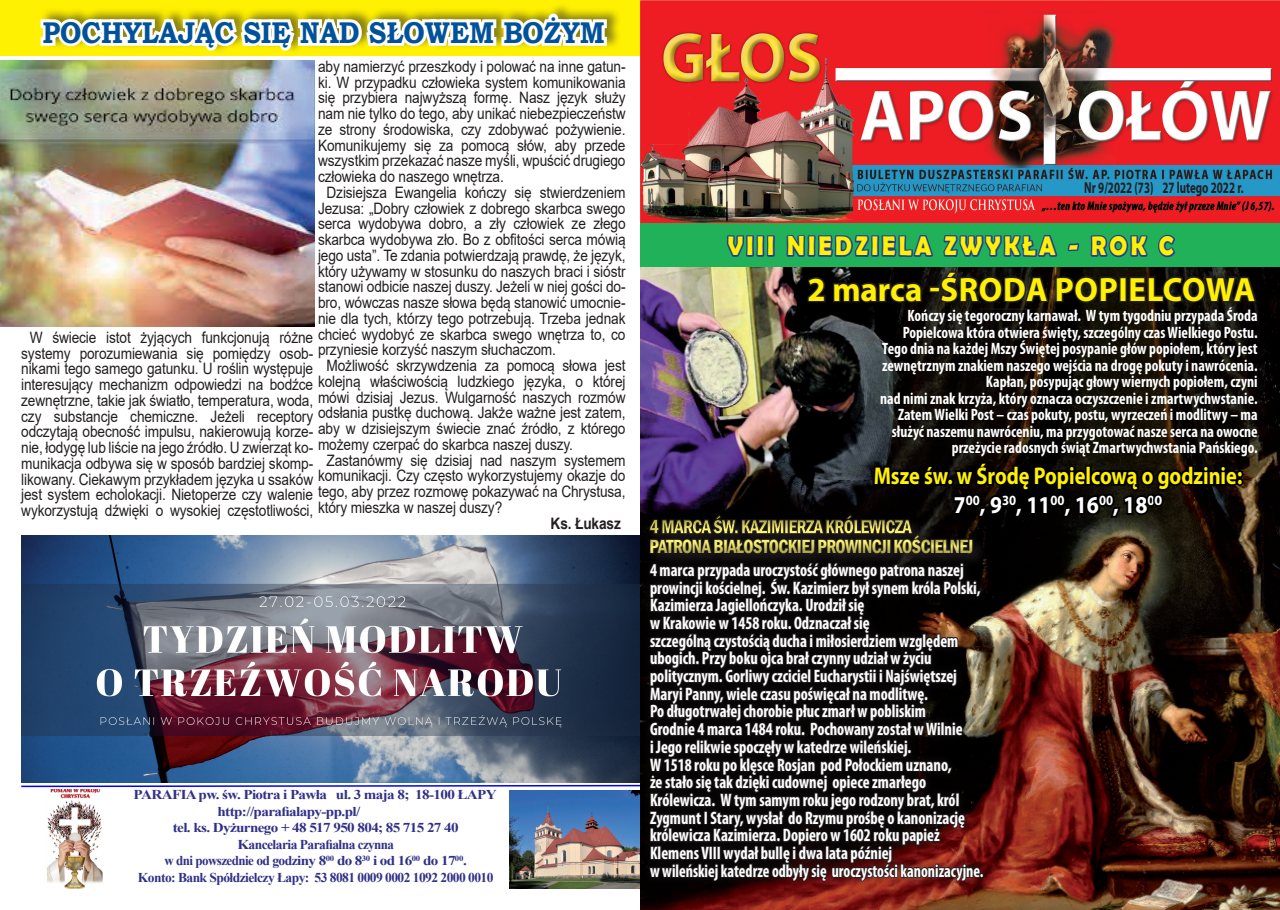
<style>
.page{position:relative;width:1280px;height:910px;background:#fff}
.page>*{position:absolute;margin:0;border:0;box-sizing:border-box;transform-origin:0 0}
.t1{font:700 33.75px "Myriad Pro";letter-spacing:.02em;color:#fff101}
.t2{font:700 30px "Bookman Old Style";color:#01529a;scale:.89 1}
.t3{font:700 27px "Berlin Sans FB Demi";letter-spacing:.14em;color:#fff101;scale:.88 1}
.t4{font:700 24.3px "Myriad Pro";color:#fff101;scale:.84 1}
.t5{font:700 24.3px "Myriad Pro";color:#fff;scale:.9 1}
.t6{font:600 condensed 19.5px "Franklin Gothic";letter-spacing:-.03em;color:#fff573;scale:.93 1}
.t7{font:700 condensed 18px/17.7px "Myriad Pro";color:#fff;scale:.91 1}
.t8{font:700 condensed 18px "Myriad Pro";color:#fff;scale:.88 1}
.t9{font:700 condensed 16.5px/16.5px "Myriad Pro";color:#fff;text-align:right;scale:.94 1}
.t10{font:700 15.9px "Myriad Pro";color:#231f20;scale:.69 1}
.t11{font:15.75px/15.8px "Arial";letter-spacing:-.01em;color:#231f20;text-align:justify;scale:.87 1}
.t12{font:700 15.75px "Arial";letter-spacing:-.01em;color:#231f20;scale:.87 1}
.t13{font:700 13.5px "Times New Roman";letter-spacing:-.04em;color:#303087;scale:1.12 1}
.t14{font:700 13.5px "Times New Roman";letter-spacing:-.04em;color:#303087}
.t15{font:700 13.5px "Times New Roman";letter-spacing:-.04em;color:#303087;scale:.96 1}
</style>
<div class="page">
<img style="left:640px;top:1px;width:640px;height:222px">
<div style="left:640px;top:223px;width:640px;height:47px;background:#21b259"></div>
<div style="left:0;top:0;width:640px;height:55px;background:#fff101"></div>
<img style="left:0;top:60px;width:314px;height:266px">
<div style="left:40px;top:2px;width:646px;height:88px;background:#231f20;opacity:.54"></div>
<svg style="left:37px;top:2px;width:574px;height:76px"></svg>
<img style="left:47px;top:789px;width:56px;height:100px">
<img style="left:509px;top:791px;width:131px;height:98px">
<svg style="left:21px;top:784px;width:619px;height:4px"></svg>
<img style="left:21px;top:535px;width:619px;height:247px">
<img style="left:640px;top:268px;width:640px;height:642px">
<div style="left:640px;top:553px;width:382px;height:357px;background:#231f20;opacity:.53"></div>
<div style="left:639px;top:506px;width:357px;height:74px;background:#231f20;opacity:.5"></div>
<img style="left:648px;top:63px;width:611px;height:842px">
<p class="t2" style="left:43px;top:11px;width:633px">POCHYLAJĄC SIĘ NAD SŁOWEM BOŻYM</p>
<p class="t11" style="left:318px;top:58px;width:355px">aby namierzyć przeszkody i polować na inne gatun&shy;ki. W przypadku człowieka system komunikowania się przybiera najwyższą formę. Nasz język służy nam nie tylko do tego, aby unikać niebezpieczeństw ze strony środowiska, czy zdobywać pożywienie.<br>Komunikujemy się za pomocą słów, aby przede wszystkim przekazać nasze myśli, wpuścić drugiego człowieka do naszego wnętrza.</p>
<p class="t11" style="left:318px;top:184px;width:355px;text-indent:9px">Dzisiejsza Ewangelia kończy się stwierdzeniem Jezusa: „Dobry człowiek z dobrego skarbca swego serca wydobywa dobro, a zły człowiek ze złego skarbca wydobywa zło. Bo z obfitości serca mówią jego usta”. Te zdania potwierdzają prawdę, że język, który używamy w stosunku do naszych braci i sióstr stanowi odbicie naszej duszy. Jeżeli w niej gości do&shy;bro, wówczas nasze słowa będą stanowić umocnie&shy;nie dla tych, którzy tego potrzebują. Trzeba jednak chcieć wydobyć ze skarbca swego wnętrza to, co przyniesie korzyść naszym słuchaczom.</p>
<p class="t11" style="left:318px;top:357px;width:355px;text-indent:9px">Możliwość skrzywdzenia za pomocą słowa jest kolejną właściwością ludzkiego języka, o której mówi dzisiaj Jezus. Wulgarność naszych rozmów odsłania pustkę duchową. Jakże ważne jest zatem, aby w dzisiejszym świecie znać źródło, z którego możemy czerpać do skarbca naszej duszy.</p>
<p class="t11" style="left:318px;top:452px;width:355px;text-indent:9px">Zastanówmy się dzisiaj nad naszym systemem komunikacji. Czy często wykorzystujemy okazje do tego, aby przez rozmowę pokazywać na Chrystusa, który mieszka w naszej duszy?</p>
<p class="t12" style="left:551px;top:512px;width:82px">Ks. Łukasz</p>
<p class="t11" style="left:21px;top:329px;width:337px;text-align:center">W świecie istot żyjących funkcjonują różne systemy porozumiewania się pomiędzy osob&shy;nikami tego samego gatunku. U roślin występuje interesujący mechanizm odpowiedzi na bodźce zewnętrzne, takie jak światło, temperatura, woda, czy substancje chemiczne. Jeżeli receptory odczytają obecność impulsu, nakierowują korze&shy;nie, łodygę lub liście na jego źródło. U zwierząt ko&shy;munikacja odbywa się w sposób bardziej skomp&shy;likowany. Ciekawym przykładem języka u ssaków jest system echolokacji. Nietoperze czy walenie wykorzystują dźwięki o wysokiej częstotliwości,</p>
<p class="t13" style="left:134px;top:785px;width:326px">PARAFIA pw. św. Piotra i Pawła ul. 3 maja 8; 18-100 ŁAPY</p>
<p class="t13" style="left:218px;top:802px;width:129px">http://parafialapy-pp.pl/</p>
<p class="t13" style="left:173px;top:818px;width:257px">tel. ks. Dyżurnego + 48 517 950 804; 85 715 27 40</p>
<p class="t13" style="left:237px;top:835px;width:141px">Kancelaria Parafialna czynna</p>
<p class="t15" style="left:165px;top:851px;width:316px">w dni powszednie od godziny 8<sup>00</sup> do 8<sup>30</sup> i od 16<sup>00</sup> do 17<sup>00</sup>.</p>
<p class="t14" style="left:138px;top:868px;width:357px">Konto: Bank Spółdzielczy Łapy: 53 8081 0009 0002 1092 2000 0010</p>
<p class="t10" style="left:1084px;top:177px;width:232px">Nr 9/2022 (73) 27 lutego 2022 r.</p>
<p class="t3" style="left:728px;top:230px;width:508px">VIII NIEDZIELA ZWYKŁA - ROK C</p>
<p class="t1" style="left:808px;top:267px;width:449px">2 marca -Środa pOpielcowa</p>
<p class="t9" style="left:903px;top:307px;width:379px;text-align:left">Kończy się tegoroczny karnawał. W tym tygodniu przypada Środa<br>Popielcowa która otwiera święty, szczególny czas Wielkiego Postu.</p>
<p class="t9" style="left:882px;top:340px;width:401px">Tego dnia na każdej Mszy Świętej posypanie głów popiołem, który jest zewnętrznym znakiem naszego wejścia na drogę pokuty i nawrócenia.<br>Kapłan, posypując głowy wiernych popiołem, czyni</p>
<p class="t9" style="left:880px;top:390px;width:403px">nad nimi znak krzyża, który oznacza oczyszczenie i zmartwychwstanie.<br>Zatem Wielki Post – czas pokuty, postu, wyrzeczeń i modlitwy – ma służyć naszemu nawróceniu, ma przygotować nasze serca na owocne</p>
<p class="t9" style="left:952px;top:439px;width:327px">przeżycie radosnych świąt Zmartwychwstania Pańskiego.</p>
<p class="t4" style="left:874px;top:460px;width:440px">Msze św. w Środę Popielcową o godzinie:</p>
<p class="t5" style="left:954px;top:489px;width:233px">7<sup>00</sup>, 9<sup>30</sup>, 11<sup>00</sup>, 16<sup>00</sup>, 18<sup>00</sup></p>
<p class="t6" style="left:650px;top:533px;width:350px">PATRONA BIAŁOSTOCKIEJ PROWINCJI KOŚCIELNEJ</p>
<p class="t7" style="left:650px;top:561px;width:365px">4 marca przypada uroczystość głównego patrona naszej prowincji kościelnej. Św. Kazimierz był synem króla Polski,<br>Kazimierza Jagiellończyka. Urodził się</p>
<p class="t7" style="left:650px;top:614px;width:243px">w Krakowie w 1458 roku. Odznaczał się</p>
<p class="t7" style="left:650px;top:631px;width:340px">szczególną czystością ducha i miłosierdziem względem</p>
<p class="t7" style="left:650px;top:649px;width:311px">ubogich. Przy boku ojca brał czynny udział w życiu</p>
<p class="t7" style="left:650px;top:667px;width:339px">politycznym. Gorliwy czciciel Eucharystii i Najświętszej<br>Maryi Panny, wiele czasu poświęcał na modlitwę.</p>
<p class="t7" style="left:650px;top:702px;width:305px">Po długotrwałej chorobie płuc zmarł w pobliskim</p>
<p class="t7" style="left:650px;top:720px;width:345px">Grodnie 4 marca 1484 roku. Pochowany został w Wilnie</p>
<p class="t7" style="left:650px;top:738px;width:289px">i Jego relikwie spoczęły w katedrze wileńskiej.</p>
<p class="t7" style="left:650px;top:755px;width:333px">W 1518 roku po klęsce Rosjan pod Połockiem uznano,</p>
<p class="t7" style="left:650px;top:773px;width:305px">że stało się tak dzięki cudownej opiece zmarłego</p>
<p class="t7" style="left:650px;top:791px;width:348px">Królewicza. W tym samym roku jego rodzony brat, król<br>Zygmunt I Stary, wysłał do Rzymu prośbę o kanonizację</p>
<p class="t7" style="left:650px;top:826px;width:320px">królewicza Kazimierza. Dopiero w 1602 roku papież</p>
<p class="t7" style="left:650px;top:844px;width:268px">Klemens VIII wydał bullę i dwa lata później</p>
<p class="t8" style="left:650px;top:859px;width:381px">w wileńskiej katedrze odbyły się uroczystości kanonizacyjne.</p>
</div>
